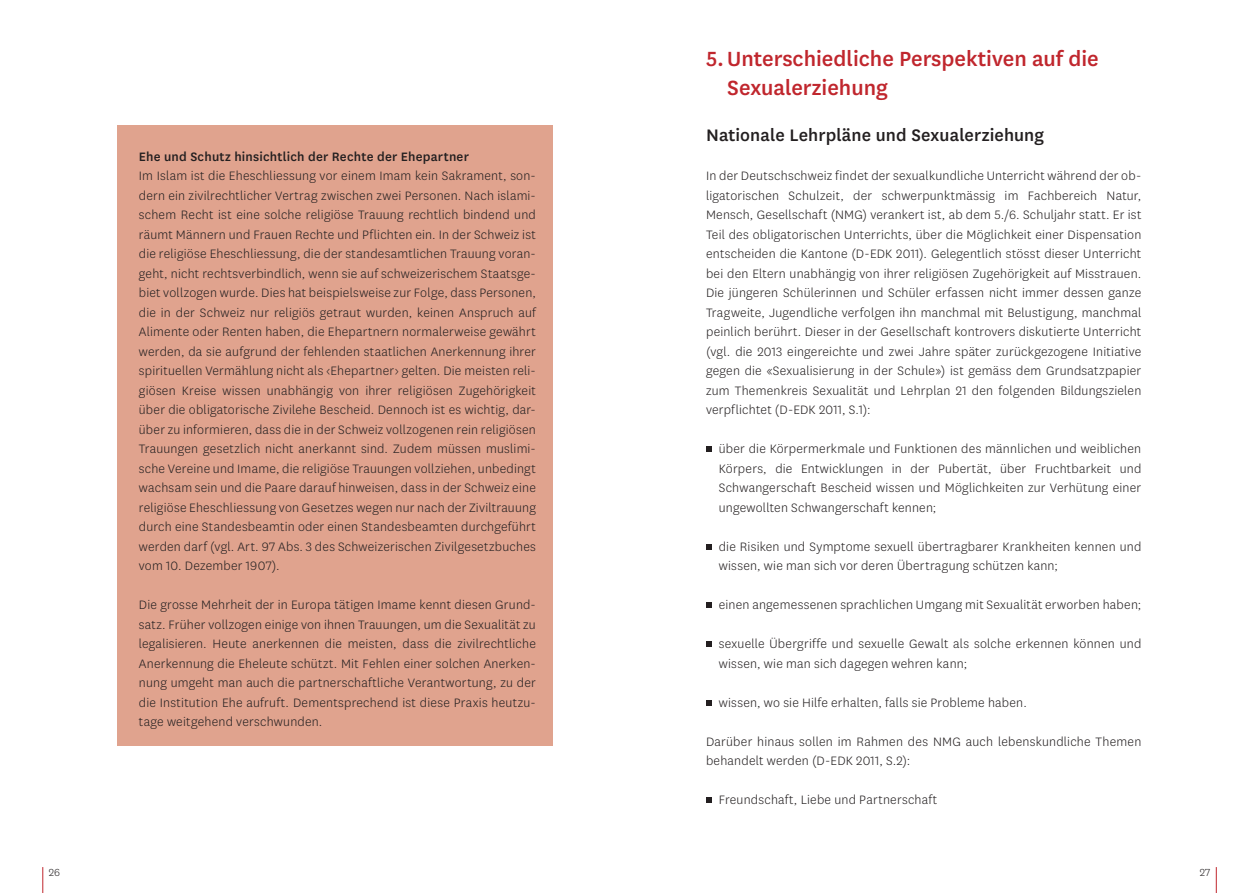
<style>
.page{position:relative;width:1259px;height:893px;background:#fff}
.page>*{position:absolute;margin:0;border:0;box-sizing:border-box;transform-origin:0 0}
.rote_Ueberschrift_Ni{font:500 24px/28.8px "National Uni Fr";color:#c0262d}
.Ueberschrift_Niveau{font:500 19.5px "National Uni Fr";letter-spacing:.005em;color:#231f20}
.Lauftext_Blocksatz{font:300 14.25px/19.5px "National Uni Fr";letter-spacing:.015em;color:#231f20;text-align:justify}
.Ueberschrift_Niveau-2{font:500 14.25px "National Uni Fr";letter-spacing:.015em;color:#231f20}
.t1{font:300 12px "National Uni Fr";color:#231f20}
</style>
<div class="page">
<svg style="left:43px;top:867px;width:1px;height:26px"></svg>
<svg style="left:1216px;top:867px;width:1px;height:26px"></svg>
<div style="left:118px;top:125px;width:435px;height:621px;background:#e0a38e"></div>
<svg style="left:706px;top:447px;width:5px;height:5px"></svg>
<svg style="left:706px;top:544px;width:5px;height:5px"></svg>
<svg style="left:706px;top:603px;width:5px;height:5px"></svg>
<svg style="left:706px;top:642px;width:5px;height:5px"></svg>
<svg style="left:706px;top:700px;width:5px;height:5px"></svg>
<svg style="left:706px;top:798px;width:5px;height:5px"></svg>
<p class="Ueberschrift_Niveau-2" style="left:139px;top:146px;width:331px">Ehe und Schutz hinsichtlich der Rechte der Ehepartner</p>
<p class="Lauftext_Blocksatz" style="left:139px;top:165px;width:398px">Im Islam ist die Eheschliessung vor einem Imam kein Sakrament, son&shy;dern ein zivilrechtlicher Vertrag zwischen zwei Personen. Nach islami&shy;schem Recht ist eine solche religiöse Trauung rechtlich bindend und räumt Männern und Frauen Rechte und Pflichten ein. In der Schweiz ist die religiöse Eheschliessung, die der standesamtlichen Trauung voran&shy;geht, nicht rechtsverbindlich, wenn sie auf schweizerischem Staatsge&shy;biet vollzogen wurde. Dies hat beispielsweise zur Folge, dass Personen, die in der Schweiz nur religiös getraut wurden, keinen Anspruch auf Alimente oder Renten haben, die Ehepartnern normalerweise gewährt werden, da sie aufgrund der fehlenden staatlichen Anerkennung ihrer spirituellen Vermählung nicht als ‹Ehepartner› gelten. Die meisten reli&shy;giösen Kreise wissen unabhängig von ihrer religiösen Zugehörigkeit über die obligatorische Zivilehe Bescheid. Dennoch ist es wichtig, dar&shy;über zu informieren, dass die in der Schweiz vollzogenen rein religiösen Trauungen gesetzlich nicht anerkannt sind. Zudem müssen muslimi&shy;sche Vereine und Imame, die religiöse Trauungen vollziehen, unbedingt wachsam sein und die Paare darauf hinweisen, dass in der Schweiz eine religiöse Eheschliessung von Gesetzes wegen nur nach der Ziviltrauung durch eine Standesbeamtin oder einen Standesbeamten durchgeführt werden darf (vgl. Art. 97 Abs. 3 des Schweizerischen Zivilgesetzbuches vom 10. Dezember 1907).</p>
<p class="Lauftext_Blocksatz" style="left:139px;top:594px;width:398px">Die grosse Mehrheit der in Europa tätigen Imame kennt diesen Grund&shy;satz. Früher vollzogen einige von ihnen Trauungen, um die Sexualität zu legalisieren. Heute anerkennen die meisten, dass die zivilrechtliche Anerkennung die Eheleute schützt. Mit Fehlen einer solchen Anerken&shy;nung umgeht man auch die partnerschaftliche Verantwortung, zu der die Institution Ehe aufruft. Dementsprechend ist diese Praxis heutzu&shy;tage weitgehend verschwunden.</p>
<p class="rote_Ueberschrift_Ni" style="left:727px;top:43px;width:373px;text-indent:-21px">5.Unterschiedliche Perspektiven auf die<br>Sexualerziehung</p>
<p class="Ueberschrift_Niveau" style="left:706px;top:122px;width:339px">Nationale Lehrpläne und Sexualerziehung</p>
<p class="Lauftext_Blocksatz" style="left:706px;top:165px;width:437px">In der Deutschschweiz findet der sexualkundliche Unterricht während der ob&shy;ligatorischen Schulzeit, der schwerpunktmässig im Fachbereich Natur, Mensch, Gesellschaft (NMG) verankert ist, ab dem 5./6. Schuljahr statt. Er ist Teil des obligatorischen Unterrichts, über die Möglichkeit einer Dispensation entscheiden die Kantone (D-EDK 2011). Gelegentlich stösst dieser Unterricht bei den Eltern unabhängig von ihrer religiösen Zugehörigkeit auf Misstrauen.<br>Die jüngeren Schülerinnen und Schüler erfassen nicht immer dessen ganze Tragweite, Jugendliche verfolgen ihn manchmal mit Belustigung, manchmal peinlich berührt. Dieser in der Gesellschaft kontrovers diskutierte Unterricht (vgl. die 2013 eingereichte und zwei Jahre später zurückgezogene Initiative gegen die «Sexualisierung in der Schule») ist gemäss dem Grundsatzpapier zum Themenkreis Sexualität und Lehrplan 21 den folgenden Bildungszielen verpflichtet (D-EDK 2011, S.1):</p>
<p class="Lauftext_Blocksatz" style="left:719px;top:438px;width:424px">über die Körpermerkmale und Funktionen des männlichen und weiblichen Körpers, die Entwicklungen in der Pubertät, über Fruchtbarkeit und Schwangerschaft Bescheid wissen und Möglichkeiten zur Verhütung einer ungewollten Schwangerschaft kennen;</p>
<p class="Lauftext_Blocksatz" style="left:719px;top:536px;width:424px">die Risiken und Symptome sexuell übertragbarer Krankheiten kennen und wissen, wie man sich vor deren Übertragung schützen kann;</p>
<p class="Lauftext_Blocksatz" style="left:719px;top:594px;width:424px">einen angemessenen sprachlichen Umgang mit Sexualität erworben haben;</p>
<p class="Lauftext_Blocksatz" style="left:719px;top:633px;width:424px">sexuelle Übergriffe und sexuelle Gewalt als solche erkennen können und wissen, wie man sich dagegen wehren kann;</p>
<p class="Lauftext_Blocksatz" style="left:719px;top:692px;width:309px">wissen, wo sie Hilfe erhalten, falls sie Probleme haben.</p>
<p class="Lauftext_Blocksatz" style="left:706px;top:731px;width:437px">Darüber hinaus sollen im Rahmen des NMG auch lebenskundliche Themen behandelt werden (D-EDK 2011, S.2):</p>
<p class="Lauftext_Blocksatz" style="left:719px;top:789px;width:220px">Freundschaft, Liebe und Partnerschaft</p>
<p class="t1" style="left:49px;top:865px;width:13px">26</p>
<p class="t1" style="left:1199px;top:865px;width:12px">27</p>
</div>
